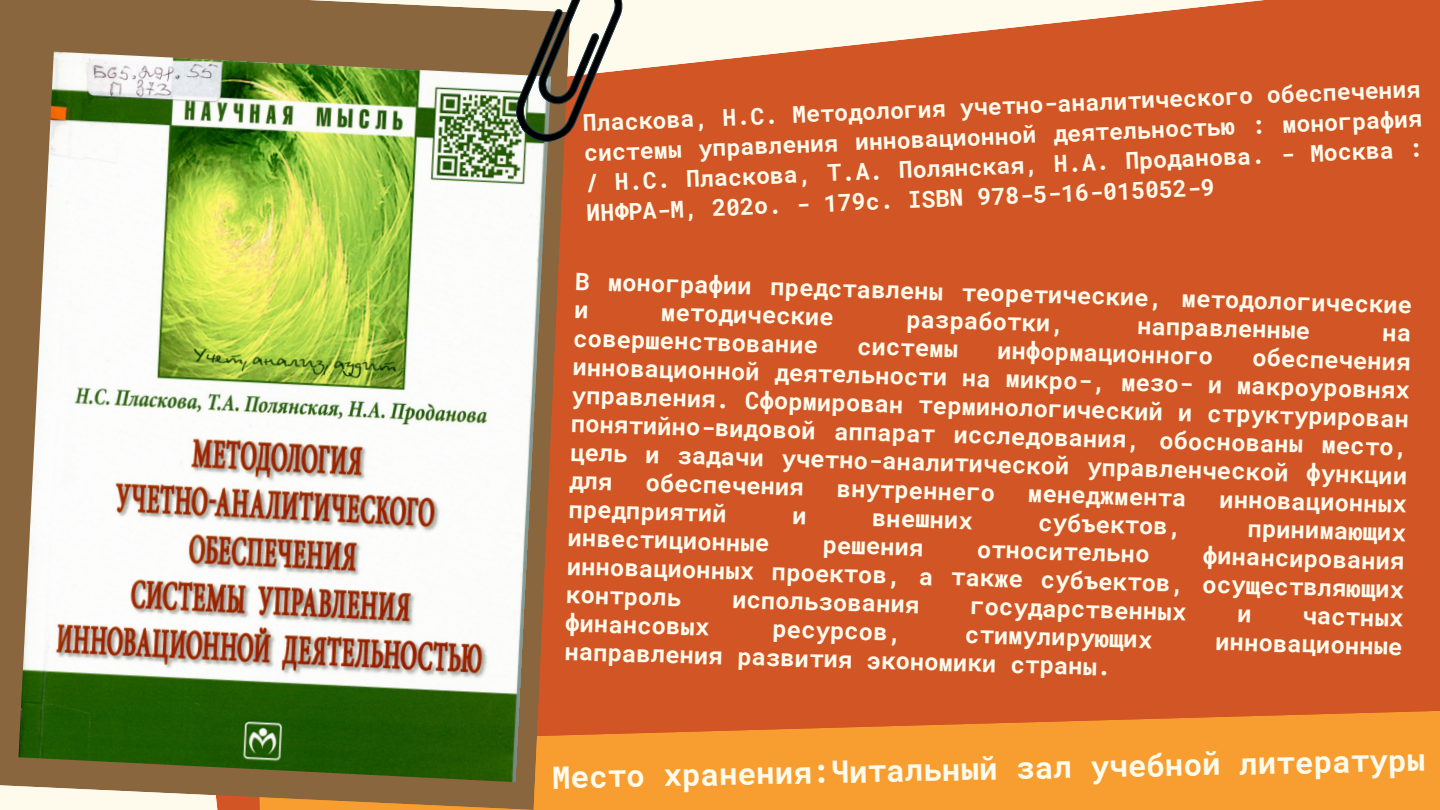
<style>
.page{position:relative;width:1440px;height:810px;background:#fff}
.page>*{position:absolute;margin:0;border:0;box-sizing:border-box;transform-origin:0 0}
.t1{font:700 31px "Roboto Mono";color:#fffbec}
.t2{font:700 24px/29.8px "Roboto Mono";color:#fffbec;text-align:right}
.t3{font:700 23.3px/30.2px "Roboto Mono";color:#fffbec;text-align:justify}
</style>
<div class="page">
<div style="left:570px;top:0;width:870px;height:710px;background:#d25525"></div>
<svg style="left:570px;top:710px;width:870px;height:100px;background:#f2932d"></svg>
<svg style="left:0;top:0;width:570px;height:810px;background:#a37147"></svg>
<img style="left:19px;top:52px;width:532px;height:730px">
<svg style="left:480px;top:0;width:181px;height:151px;background:#a78468"></svg>
<svg style="left:575px;top:305px;width:12px;height:13px"></svg>
<svg style="left:1384px;top:328px;width:26px;height:14px"></svg>
<svg style="left:569px;top:476px;width:42px;height:17px"></svg>
<svg style="left:794px;top:511px;width:11px;height:13px"></svg>
<svg style="left:1238px;top:609px;width:12px;height:13px"></svg>
<p class="t3" style="left:582px;top:105px;width:841px;rotate:-2deg">Пласкова, Н.С. Методология учетно-аналитического обеспечения системы управления инновационной деятельностью : монография / Н.С. Пласкова, Т.А. Полянская, Н.А. Проданова. - Москва :<br>ИНФРА-М, 202о. - 179с. ISBN 978-5-16-015052-9</p>
<p class="t2" style="left:576px;top:263px;width:839px;rotate:2deg">В монографии представлены теоретические, методологические</p>
<p class="t2" style="left:574px;top:322px;width:246px;rotate:2deg">совершенствование</p>
<p class="t2" style="left:662px;top:296px;width:174px;rotate:2deg">методические</p>
<p class="t2" style="left:907px;top:303px;width:160px;rotate:2deg">разработки,</p>
<p class="t2" style="left:1138px;top:309px;width:174px;rotate:2deg">направленные</p>
<p class="t2" style="left:858px;top:330px;width:102px;rotate:2deg">системы</p>
<p class="t2" style="left:998px;top:334px;width:217px;rotate:2deg">информационного</p>
<p class="t2" style="left:574px;top:317px;width:839px;line-height:30.8px;rotate:2deg">обеспечения<br>инновационной деятельности на микро-, мезо- и макроуровнях</p>
<p class="t2" style="left:573px;top:377px;width:839px;text-align:left;rotate:2deg">управления. Сформирован терминологический и структурирован понятийно-видовой<br>цель</p>
<p class="t2" style="left:647px;top:407px;width:764px;line-height:29.1px;rotate:2deg">аппарат исследования, обоснованы место,<br>и задачи учетно-аналитической управленческой функции</p>
<p class="t2" style="left:646px;top:467px;width:160px;rotate:2deg">обеспечения</p>
<p class="t2" style="left:838px;top:472px;width:160px;rotate:2deg">внутреннего</p>
<p class="t2" style="left:1029px;top:477px;width:160px;rotate:2deg">менеджмента</p>
<p class="t2" style="left:1220px;top:483px;width:189px;rotate:2deg">инновационных</p>
<p class="t2" style="left:569px;top:493px;width:160px;rotate:2deg">предприятий</p>
<p class="t2" style="left:873px;top:502px;width:102px;rotate:2deg">внешних</p>
<p class="t2" style="left:1039px;top:506px;width:145px;rotate:2deg">субъектов,</p>
<p class="t2" style="left:1248px;top:512px;width:160px;rotate:2deg">принимающих</p>
<p class="t2" style="left:568px;top:521px;width:203px;rotate:2deg">инвестиционные</p>
<p class="t2" style="left:823px;top:529px;width:102px;rotate:2deg">решения</p>
<p class="t2" style="left:978px;top:533px;width:174px;rotate:2deg">относительно</p>
<p class="t2" style="left:1204px;top:539px;width:203px;rotate:2deg">финансирования</p>
<p class="t2" style="left:567px;top:578px;width:117px;rotate:2deg">контроль</p>
<p class="t2" style="left:734px;top:553px;width:673px;text-align:left;text-indent:-166px;rotate:2deg">инновационных проектов, а также субъектов, осуществляющих использования</p>
<p class="t2" style="left:971px;top:590px;width:217px;rotate:2deg">государственных</p>
<p class="t2" style="left:1303px;top:599px;width:102px;rotate:2deg">частных</p>
<p class="t2" style="left:566px;top:607px;width:145px;rotate:2deg">финансовых</p>
<p class="t2" style="left:773px;top:613px;width:131px;rotate:2deg">ресурсов,</p>
<p class="t2" style="left:966px;top:618px;width:189px;rotate:2deg">стимулирующих</p>
<p class="t2" style="left:1216px;top:625px;width:189px;rotate:2deg">инновационные</p>
<p class="t2" style="left:565px;top:634px;width:549px;rotate:2deg">направления развития экономики страны.</p>
<p class="t1" style="left:552px;top:755px;width:875px;rotate:-1deg">Место хранения:Читальный зал учебной литературы</p>
</div>
